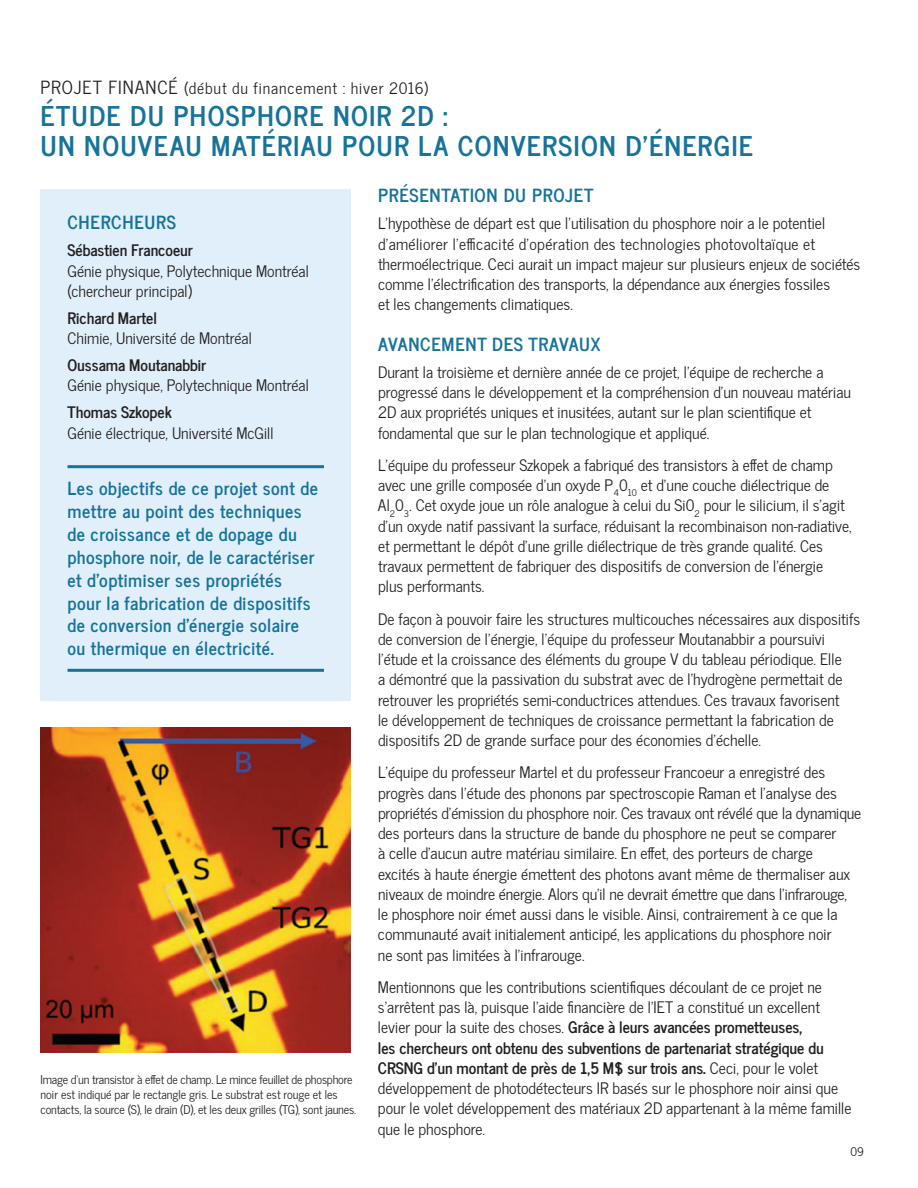
<style>
.page{position:relative;width:918px;height:1188px;background:#fff}
.page>*{position:absolute;margin:0;border:0;box-sizing:border-box;transform-origin:0 0}
.t1{font:700 27px/30px "News Cycle";letter-spacing:.05em;color:#177399}
.t2{font:700 18px/23px "News Cycle";letter-spacing:.03em;color:#177399}
.t3{font:15.75px/20.2px "News Cycle";color:#231f20}
.t4{font:700 15.75px "News Cycle";color:#231f20}
.t5{font:15.75px "News Cycle";letter-spacing:.055em;color:#231f20}
.t6{font:12px/15px "News Cycle";letter-spacing:-.01em;color:#231f20}
.s1{font-size:18px}
.s2{font-weight:700}
</style>
<div class="page">
<div style="left:40px;top:189px;width:311px;height:511px;background:#e0eff9"></div>
<hr style="left:68px;top:465px;width:256px;height:3px;background:#177399">
<hr style="left:68px;top:669px;width:256px;height:3px;background:#177399">
<img style="left:40px;top:727px;width:311px;height:325px">
<p class="t5" style="left:40px;top:75px;width:389px"><span class="s1">PROJET FINANCÉ</span> (début du financement : hiver 2016)</p>
<h1 class="t1" style="left:40px;top:98px;width:714px">ÉTUDE DU PHOSPHORE NOIR 2D :<br>UN NOUVEAU MATÉRIAU POUR LA CONVERSION D’ÉNERGIE</h1>
<p class="t2" style="left:68px;top:209px;width:110px">CHERCHEURS</p>
<p class="t4" style="left:68px;top:237px;width:127px">Sébastien Francoeur</p>
<p class="t3" style="left:68px;top:260px;width:243px">Génie physique, Polytechnique Montréal (chercheur principal)</p>
<p class="t4" style="left:68px;top:304px;width:91px">Richard Martel</p>
<p class="t3" style="left:68px;top:327px;width:186px">Chimie, Université de Montréal</p>
<p class="t4" style="left:68px;top:351px;width:140px">Oussama Moutanabbir</p>
<p class="t3" style="left:68px;top:375px;width:243px">Génie physique, Polytechnique Montréal</p>
<p class="t4" style="left:68px;top:399px;width:106px">Thomas Szkopek</p>
<p class="t3" style="left:68px;top:422px;width:208px">Génie électrique, Université McGill</p>
<p class="t2" style="left:68px;top:475px;width:252px">Les objectifs de ce projet sont de mettre au point des techniques de croissance et de dopage du phosphore noir, de le caractériser et d’optimiser ses propriétés pour la fabrication de dispositifs de conversion d’énergie solaire ou thermique en électricité.</p>
<p class="t6" style="left:40px;top:1072px;width:317px">Image d’un transistor à effet de champ. Le mince feuillet de phosphore noir est indiqué par le rectangle gris. Le substrat est rouge et les contacts, la source (S), le drain (D), et les deux grilles (TG), sont jaunes.</p>
<p class="t2" style="left:378px;top:183px;width:217px">PRÉSENTATION DU PROJET</p>
<p class="t3" style="left:378px;top:213px;width:484px">L’hypothèse de départ est que l’utilisation du phosphore noir a le potentiel d’améliorer l’efficacité d’opération des technologies photovoltaïque et thermoélectrique. Ceci aurait un impact majeur sur plusieurs enjeux de sociétés comme l’électrification des transports, la dépendance aux énergies fossiles<br>et les changements climatiques.</p>
<p class="t2" style="left:378px;top:331px;width:224px">AVANCEMENT DES TRAVAUX</p>
<p class="t3" style="left:378px;top:361px;width:475px">Durant la troisième et dernière année de ce projet, l’équipe de recherche a progressé dans le développement et la compréhension d'un nouveau matériau 2D aux propriétés uniques et inusitées, autant sur le plan scientifique et fondamental que sur le plan technologique et appliqué.</p>
<p class="t3" style="left:378px;top:454px;width:475px">L’équipe du professeur Szkopek a fabriqué des transistors à effet de champ avec une grille composée d’un oxyde P<sub>4</sub>0<sub>10</sub> et d’une couche diélectrique de Al<sub>2</sub>0<sub>3</sub>. Cet oxyde joue un rôle analogue à celui du Si0<sub>2</sub> pour le silicium, il s’agit d’un oxyde natif passivant la surface, réduisant la recombinaison non-radiative, et permettant le dépôt d’une grille diélectrique de très grande qualité. Ces travaux permettent de fabriquer des dispositifs de conversion de l’énergie plus performants.</p>
<p class="t3" style="left:378px;top:608px;width:484px">De façon à pouvoir faire les structures multicouches nécessaires aux dispositifs de conversion de l’énergie, l’équipe du professeur Moutanabbir a poursuivi l’étude et la croissance des éléments du groupe V du tableau périodique. Elle<br>a démontré que la passivation du substrat avec de l’hydrogène permettait de retrouver les propriétés semi-conductrices attendues. Ces travaux favorisent<br>le développement de techniques de croissance permettant la fabrication de dispositifs 2D de grande surface pour des économies d’échelle.</p>
<p class="t3" style="left:378px;top:762px;width:485px">L’équipe du professeur Martel et du professeur Francoeur a enregistré des progrès dans l’étude des phonons par spectroscopie Raman et l’analyse des propriétés d’émission du phosphore noir. Ces travaux ont révélé que la dynamique des porteurs dans la structure de bande du phosphore ne peut se comparer<br>à celle d'aucun autre matériau similaire. En effet, des porteurs de charge<br>excités à haute énergie émettent des photons avant même de thermaliser aux niveaux de moindre énergie. Alors qu’il ne devrait émettre que dans l’infrarouge,<br>le phosphore noir émet aussi dans le visible. Ainsi, contrairement à ce que la communauté avait initialement anticipé, les applications du phosphore noir<br>ne sont pas limitées à l’infrarouge.</p>
<p class="t3" style="left:378px;top:976px;width:475px">Mentionnons que les contributions scientifiques découlant de ce projet ne s’arrêtent pas là, puisque l’aide financière de l’IET a constitué un excellent levier pour la suite des choses. <span class="s2">Grâce à leurs avancées prometteuses,<br>les chercheurs ont obtenu des subventions de partenariat stratégique du CRSNG d’un montant de près de 1,5 M$ sur trois ans.</span> Ceci, pour le volet développement de photodétecteurs IR basés sur le phosphore noir ainsi que pour le volet développement des matériaux 2D appartenant à la même famille que le phosphore.</p>
<p class="t6" style="left:851px;top:1144px;width:15px">09</p>
</div>
